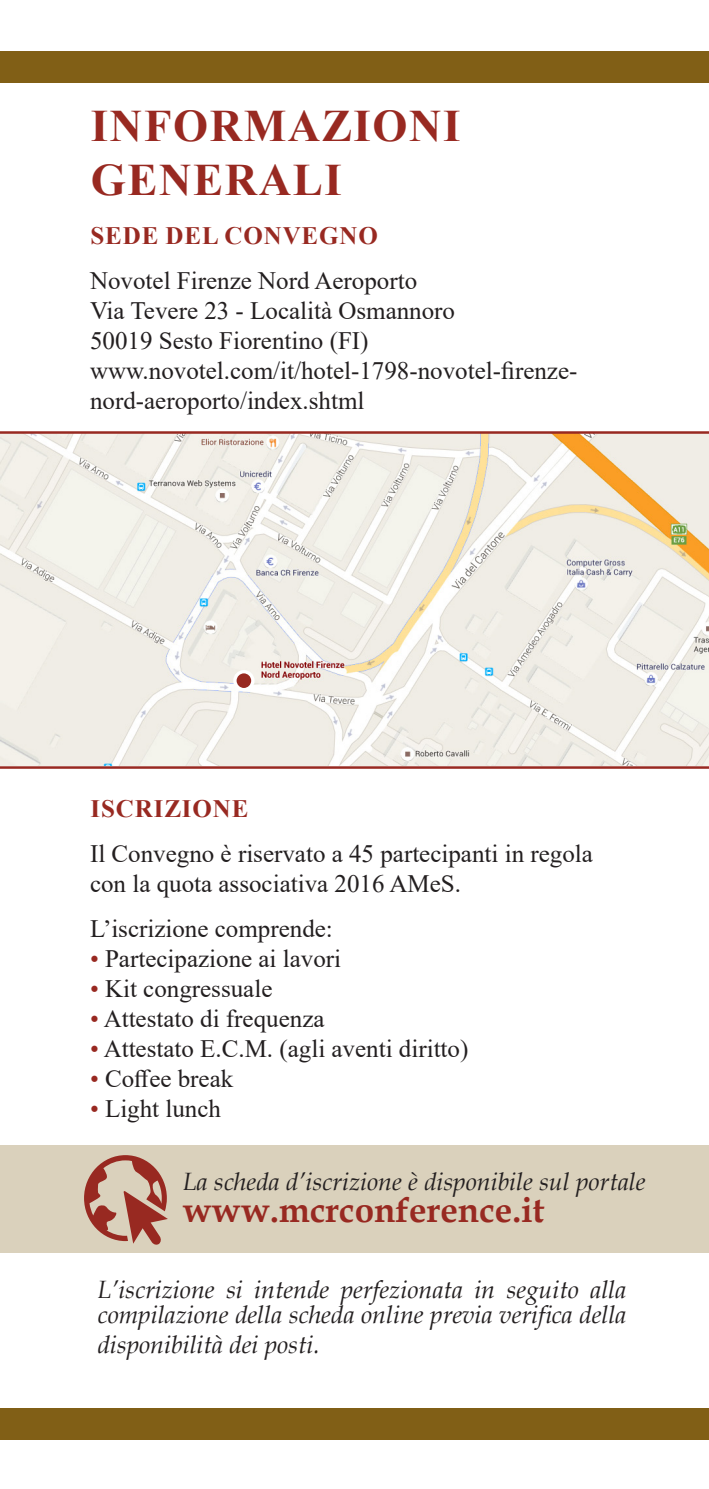
<style>
.page{position:relative;width:709px;height:1489px;background:#fff}
.page>*{position:absolute;margin:0;border:0;box-sizing:border-box;transform-origin:0 0}
.t1{font:700 45px "Times New Roman";letter-spacing:.035em;color:#982921}
.t2{font:700 35px "Book Antiqua";color:#982921}
.t3{font:25px "Times New Roman";color:#231f20}
.t4{font:italic 25px/25px "Book Antiqua";color:#231f20}
.t5{font:700 25px "Times New Roman";letter-spacing:.035em;color:#982921}
.s1{color:#982921}
</style>
<div class="page">
<img style="left:0;top:434px;width:709px;height:331px">
<svg style="left:235px;top:671px;width:18px;height:18px"></svg>
<div style="left:233px;top:670px;width:21px;height:21px;border:3px solid #fff;border-radius:50%"></div>
<hr style="left:0;top:431px;width:709px;height:3px;background:#982921">
<hr style="left:0;top:766px;width:709px;height:2px;background:#982921">
<div style="left:0;top:1407px;width:709px;height:32px;background:#815f16"></div>
<div style="left:0;top:51px;width:709px;height:32px;background:#815f16"></div>
<div style="left:0;top:1144px;width:709px;height:108px;background:#dad1bc"></div>
<svg style="left:84px;top:1155px;width:84px;height:90px"></svg>
<p class="t1" style="left:91px;top:93px;width:371px">INFORMAZIONI</p>
<p class="t1" style="left:91px;top:147px;width:253px">GENERALI</p>
<p class="t5" style="left:90px;top:218px;width:289px">SEDE DEL CONVEGNO</p>
<p class="t3" style="left:90px;top:263px;width:329px">Novotel Firenze Nord Aeroporto</p>
<p class="t3" style="left:90px;top:293px;width:366px">Via Tevere 23 - Località Osmannoro</p>
<p class="t3" style="left:90px;top:323px;width:280px">50019 Sesto Fiorentino (FI)</p>
<p class="t3" style="left:90px;top:353px;width:489px">www.novotel.com/it/hotel-1798-novotel-firenze-</p>
<p class="t3" style="left:90px;top:383px;width:276px">nord-aeroporto/index.shtml</p>
<p class="t5" style="left:90px;top:790px;width:159px">ISCRIZIONE</p>
<p class="t3" style="left:90px;top:836px;width:504px">Il Convegno è riservato a 45 partecipanti in regola</p>
<p class="t3" style="left:90px;top:866px;width:372px">con la quota associativa 2016 AMeS.</p>
<p class="t3" style="left:90px;top:911px;width:244px">L’iscrizione comprende:</p>
<p class="t3" style="left:90px;top:941px;width:253px"><span class="s1">•</span> Partecipazione ai lavori</p>
<p class="t3" style="left:90px;top:971px;width:184px"><span class="s1">•</span> Kit congressuale</p>
<p class="t3" style="left:90px;top:1001px;width:236px"><span class="s1">•</span> Attestato di frequenza</p>
<p class="t3" style="left:90px;top:1031px;width:380px"><span class="s1">•</span> Attestato E.C.M. (agli aventi diritto)</p>
<p class="t3" style="left:90px;top:1061px;width:145px"><span class="s1">•</span> Coffee break</p>
<p class="t3" style="left:90px;top:1091px;width:132px"><span class="s1">•</span> Light lunch</p>
<p class="t4" style="left:183px;top:1168px;width:464px">La scheda d’iscrizione è disponibile sul portale</p>
<p class="t2" style="left:183px;top:1186px;width:363px">www.mcrconference.it</p>
<p class="t4" style="left:97px;top:1276px;width:530px">L’iscrizione si intende perfezionata in seguito alla compilazione della scheda online previa verifica della</p>
<p class="t4" style="left:97px;top:1331px;width:223px">disponibilità dei posti.</p>
</div>
